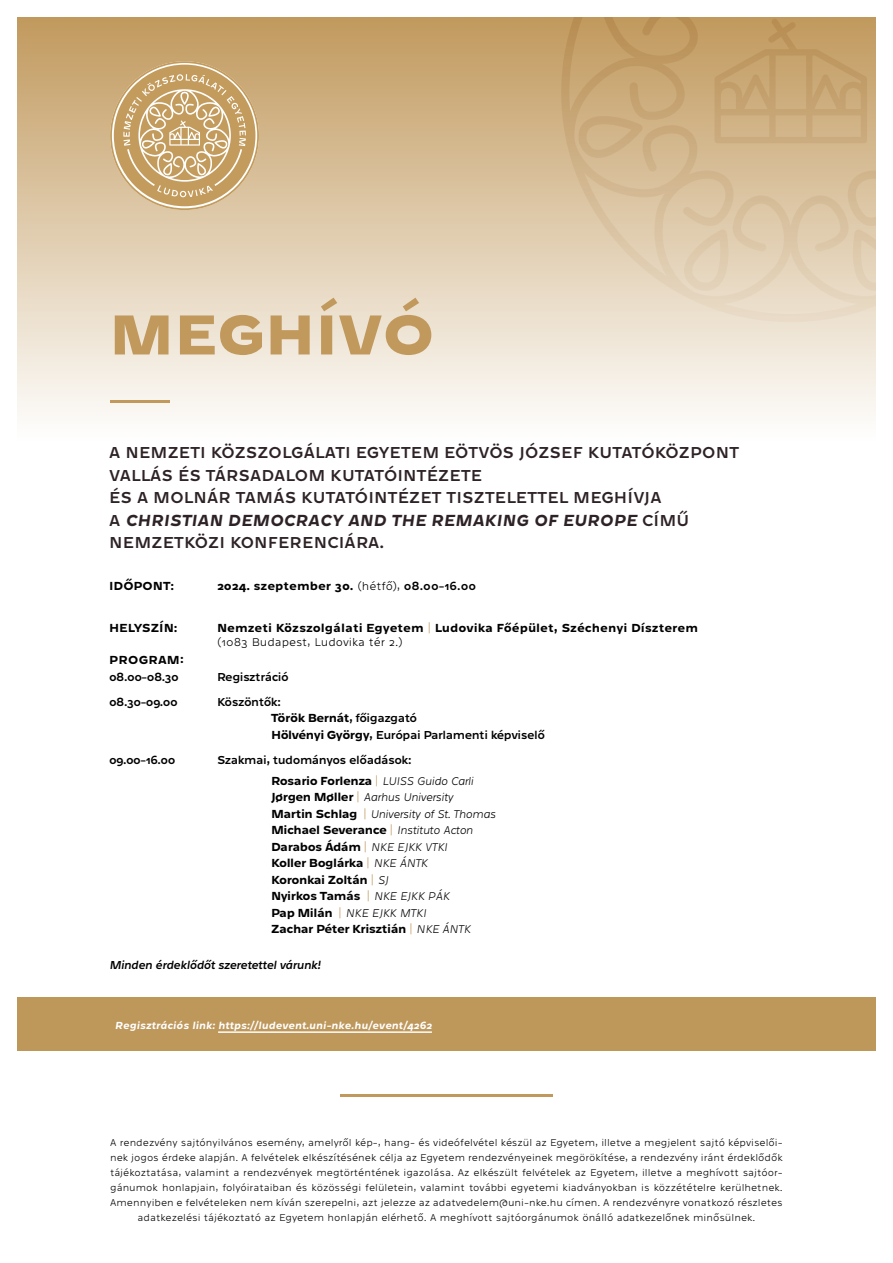
<style>
.page{position:relative;width:893px;height:1263px;background:#fff}
.page>*{position:absolute;margin:0;border:0;box-sizing:border-box;transform-origin:0 0}
.t1{font:800 57px "Westeinde Caption";color:#c1995d}
.t2{font:16.5px/22.5px "Westeinde Caption";letter-spacing:.01em;color:#2d2225}
.t3{font:700 12px/16.5px "Westeinde Caption";letter-spacing:-.04em;color:#000}
.t4{font:12px/16.5px "Westeinde Caption";letter-spacing:-.04em;color:#000}
.t5{font:700 12px/14.4px "Westeinde Caption";color:#000}
.t6{font:italic 12px "Westeinde Caption";letter-spacing:-.04em;color:#000}
.t7{font:700 12px "Westeinde Caption";letter-spacing:.02em;color:#000}
.t8{font:100 10.5px/15px "Westeinde Caption";color:#020203;text-align:center}
.t9{font:italic 700 10.5px "Westeinde Caption";color:#fff}
.s1{font-weight:700;font-style:italic}
.s2{font-weight:100}
.s3{font-weight:400}
.s4{font-weight:100;color:#c1995d}
.s5{font-weight:700}
.s6{font-weight:100;font-style:italic}
</style>
<div class="page">
<div style="left:17px;top:17px;width:859px;height:425px;background:linear-gradient(to bottom,#c1995e,#fefffe)"></div>
<svg style="left:561px;top:17px;width:315px;height:305px;background:#d8c09c"></svg>
<svg style="left:577px;top:115px;width:66px;height:43px;background:#ceb185"></svg>
<svg style="left:683px;top:229px;width:48px;height:62px;background:#e1cfb5"></svg>
<svg style="left:850px;top:229px;width:26px;height:62px;background:#e1cfb4"></svg>
<svg style="left:715px;top:18px;width:152px;height:125px;background:#c7a471"></svg>
<svg style="left:110px;top:61px;width:149px;height:149px;background:#cfb181"></svg>
<div style="left:17px;top:997px;width:859px;height:54px;background:#be975b"></div>
<hr style="left:110px;top:400px;width:60px;height:2px;background:#c1995d">
<hr style="left:340px;top:1094px;width:213px;height:2px;background:#c1995d">
<hr style="left:218px;top:1031px;width:214px;height:2px;background:#fff">
<h1 class="t1" style="left:109px;top:286px;width:327px">MEGHÍVÓ</h1>
<p class="t2" style="left:109px;top:440px;width:631px">A NEMZETI KÖZSZOLGÁLATI EGYETEM EÖTVÖS JÓZSEF KUTATÓKÖZPONT VALLÁS ÉS TÁRSADALOM KUTATÓINTÉZETE<br>ÉS A MOLNÁR TAMÁS KUTATÓINTÉZET TISZTELETTEL MEGHÍVJA<br>A <span class="s1">CHRISTIAN DEMOCRACY AND THE REMAKING OF EUROPE</span> CÍMŰ NEMZETKÖZI KONFERENCIÁRA.</p>
<p class="t5" style="left:109px;top:578px;width:67px">IDŐPONT:</p>
<p class="t5" style="left:217px;top:578px;width:261px">2024. szeptember 30. <span class="s2">(hétfő),</span> <span class="s3">08.00-16.00</span></p>
<p class="t5" style="left:109px;top:620px;width:70px">HELYSZÍN:</p>
<p class="t5" style="left:217px;top:620px;width:483px">Nemzeti Közszolgálati Egyetem <span class="s4">|</span> Ludovika Főépület, Széchenyi Díszterem <span class="s2">(1083 Budapest, Ludovika tér 2.)</span></p>
<p class="t7" style="left:109px;top:651px;width:76px">PROGRAM:</p>
<p class="t4" style="left:109px;top:668px;width:71px">08.00-08.30</p>
<p class="t4" style="left:217px;top:668px;width:73px">Regisztráció</p>
<p class="t4" style="left:109px;top:693px;width:70px">08.30-09.00</p>
<p class="t4" style="left:271px;top:693px;width:275px;text-indent:-54px">Köszöntők:<br><span class="s5">Török Bernát</span>, főigazgató<br><span class="s5">Hölvényi György</span>, Európai Parlamenti képviselő</p>
<p class="t4" style="left:109px;top:751px;width:68px">09.00-16.00</p>
<p class="t4" style="left:271px;top:748px;width:204px;line-height:21px;text-indent:-54px">Szakmai, tudományos előadások:<br><span class="s5">Rosario Forlenza</span> <span class="s4">|</span> <span class="s6">LUISS Guido Carli</span></p>
<p class="t3" style="left:271px;top:788px;width:226px">Jørgen Møller <span class="s4">|</span> <span class="s6">Aarhus University<br></span>Martin Schlag <span class="s4">|</span> <span class="s6">University of St. Thomas<br></span>Michael Severance <span class="s4">|</span> <span class="s6">Instituto Acton<br></span>Darabos Ádám <span class="s4">|</span> <span class="s6">NKE EJKK VTKI<br></span>Koller Boglárka <span class="s4">|</span> <span class="s6">NKE ÁNTK<br></span>Koronkai Zoltán <span class="s4">|</span> <span class="s6">SJ<br></span>Nyirkos Tamás <span class="s4">|</span> <span class="s6">NKE EJKK PÁK<br></span>Pap Milán <span class="s4">|</span> <span class="s6">NKE EJKK MTKI<br></span>Zachar Péter Krisztián <span class="s4">|</span> <span class="s6">NKE ÁNTK</span></p>
<p class="t6" style="left:109px;top:956px;width:213px">Minden érdeklődőt szeretettel várunk!</p>
<p class="t9" style="left:115px;top:1016px;width:319px">Regisztrációs link: https://ludevent.uni-nke.hu/event/4262</p>
<p class="t8" style="left:110px;top:1134px;width:674px">A rendezvény sajtónyilvános esemény, amelyről kép-, hang- és videófelvétel készül az Egyetem, illetve a megjelent sajtó képviselői&shy;nek jogos érdeke alapján. A felvételek elkészítésének célja az Egyetem rendezvényeinek megörökítése, a rendezvény iránt érdeklődők tájékoztatása, valamint a rendezvények megtörténtének igazolása. Az elkészült felvételek az Egyetem, illetve a meghívott sajtóor&shy;gánumok honlapjain, folyóirataiban és közösségi felületein, valamint további egyetemi kiadványokban is közzétételre kerülhetnek.<br>Amennyiben e felvételeken nem kíván szerepelni, azt jelezze az adatvedelem@uni-nke.hu címen. A rendezvényre vonatkozó részletes adatkezelési tájékoztató az Egyetem honlapján elérhető. A meghívott sajtóorgánumok önálló adatkezelőnek minősülnek.</p>
</div>
